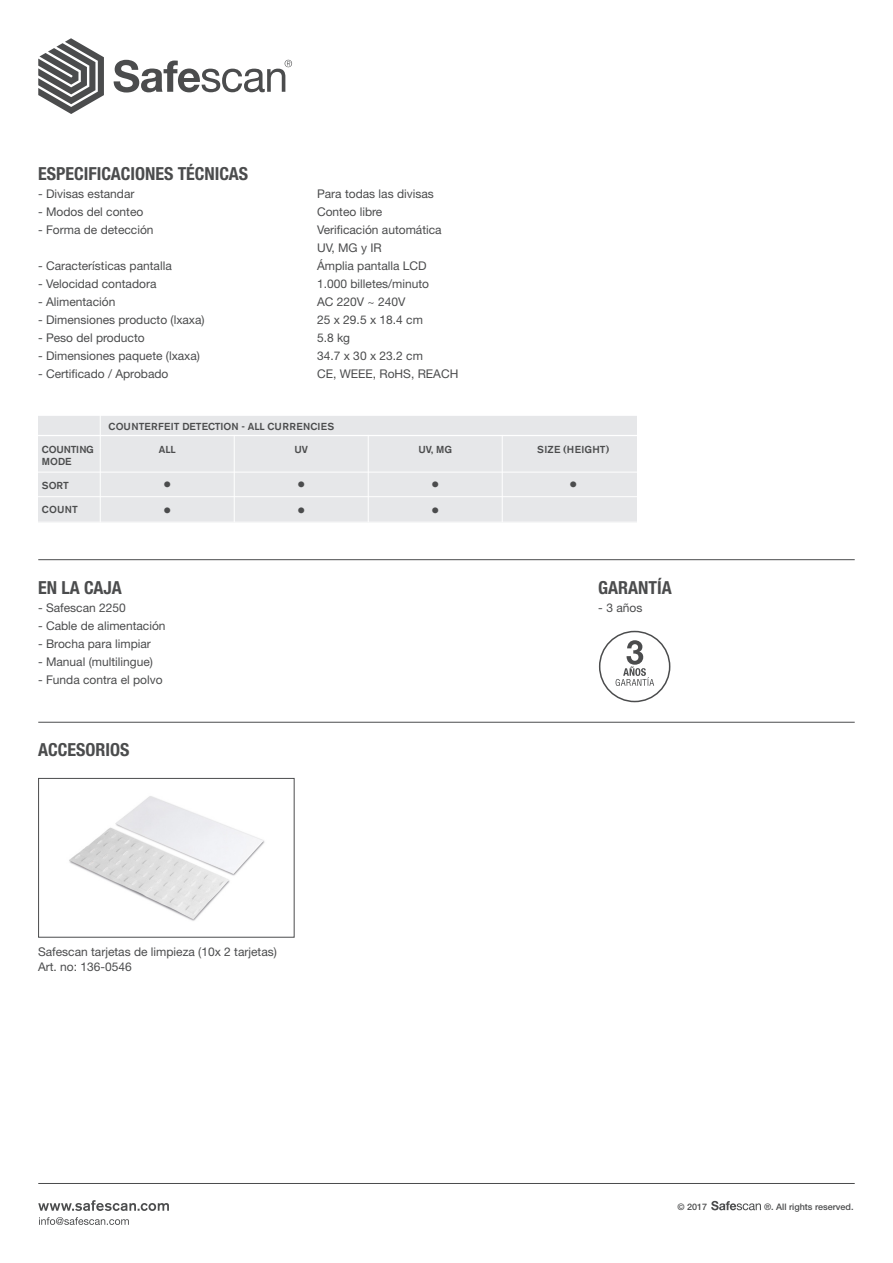
<style>
.page{position:relative;width:893px;height:1263px;background:#fff}
.page>*{position:absolute;margin:0;border:0;box-sizing:border-box;transform-origin:0 0}
.t1{font:700 18.9px "Akzidenz Grotesk BE";color:#4b4c4d}
.t2{font:700 condensed 18px "Helvetica Neue LT Std";color:#4b4c4d}
.t3{font:12px/15px "Helvetica Neue LT Std";color:#4b4c4d}
.t4{font:500 10.05px "Akzidenz Grotesk BE";color:#4b4c4d}
.t5{font:500 10.05px "Akzidenz Grotesk BE";letter-spacing:.04em;color:#4b4c4d}
.t6{font:500 10.05px "Akzidenz Grotesk BE";letter-spacing:-.03em;color:#4b4c4d}
.Art_no{font:500 9px "Helvetica Neue LT Std";color:#4b4c4d}
</style>
<div class="page">
<hr style="left:38px;top:722px;width:817px;height:1px;background:#4b4c4d">
<hr style="left:38px;top:1183px;width:817px;height:1px;background:#4b4c4d">
<hr style="left:38px;top:559px;width:817px;height:1px;background:#4b4c4d">
<svg style="left:38px;top:1200px;width:131px;height:11px"></svg>
<svg style="left:39px;top:1217px;width:90px;height:8px"></svg>
<svg style="left:38px;top:38px;width:66px;height:76px"></svg>
<svg style="left:114px;top:60px;width:178px;height:33px"></svg>
<svg style="left:711px;top:1201px;width:50px;height:9px"></svg>
<img style="left:69px;top:796px;width:196px;height:125px">
<div style="left:38px;top:778px;width:256px;height:159px;border:1px solid #4b4c4d"></div>
<div style="left:599px;top:631px;width:71px;height:71px;border:2px solid #4b4c4d;border-radius:50%"></div>
<svg style="left:616px;top:640px;width:38px;height:46px"></svg>
<div style="left:38px;top:415px;width:598px;height:107px;background:#e6e7e9"></div>
<hr style="left:33px;top:415px;width:607px;height:1px;background:#fff">
<hr style="left:33px;top:472px;width:607px;height:1px;background:#fff">
<hr style="left:33px;top:496px;width:607px;height:1px;background:#fff">
<hr style="left:33px;top:435px;width:607px;height:1px;background:#fff">
<hr style="left:100px;top:415px;width:1px;height:107px;background:#fff">
<hr style="left:234px;top:435px;width:1px;height:87px;background:#fff">
<hr style="left:368px;top:435px;width:1px;height:87px;background:#fff">
<hr style="left:502px;top:435px;width:1px;height:87px;background:#fff">
<p class="t2" style="left:38px;top:163px;width:212px">ESPECIFICACIONES TÉCNICAS</p>
<p class="t3" style="left:38px;top:186px;width:98px">- Divisas estandar</p>
<p class="t3" style="left:317px;top:186px;width:118px">Para todas las divisas</p>
<p class="t3" style="left:38px;top:204px;width:107px">- Modos del conteo</p>
<p class="t3" style="left:317px;top:204px;width:67px">Conteo libre</p>
<p class="t3" style="left:38px;top:222px;width:117px">- Forma de detección</p>
<p class="t3" style="left:317px;top:222px;width:126px">Verificación automática</p>
<p class="t3" style="left:317px;top:240px;width:66px">UV, MG y IR</p>
<p class="t3" style="left:38px;top:258px;width:135px">- Características pantalla</p>
<p class="t3" style="left:317px;top:258px;width:111px">Ámplia pantalla LCD</p>
<p class="t3" style="left:38px;top:276px;width:120px">- Velocidad contadora</p>
<p class="t3" style="left:317px;top:276px;width:114px">1.000 billetes/minuto</p>
<p class="t3" style="left:38px;top:294px;width:79px">- Alimentación</p>
<p class="t3" style="left:317px;top:294px;width:90px">AC 220V ~ 240V</p>
<p class="t3" style="left:38px;top:312px;width:168px">- Dimensiones producto (lxaxa)</p>
<p class="t3" style="left:317px;top:312px;width:107px">25 x 29.5 x 18.4 cm</p>
<p class="t3" style="left:38px;top:330px;width:108px">- Peso del producto</p>
<p class="t3" style="left:317px;top:330px;width:35px">5.8 kg</p>
<p class="t3" style="left:38px;top:348px;width:164px">- Dimensiones paquete (lxaxa)</p>
<p class="t3" style="left:317px;top:348px;width:107px">34.7 x 30 x 23.2 cm</p>
<p class="t3" style="left:38px;top:366px;width:132px">- Certificado / Aprobado</p>
<p class="t3" style="left:317px;top:366px;width:143px">CE, WEEE, RoHS, REACH</p>
<p class="t6" style="left:42px;top:443px;width:53px">COUNTING</p>
<p class="t4" style="left:42px;top:455px;width:31px">MODE</p>
<p class="t4" style="left:42px;top:479px;width:28px">SORT</p>
<p class="t4" style="left:42px;top:503px;width:37px">COUNT</p>
<p class="t4" style="left:109px;top:420px;width:227px">COUNTERFEIT DETECTION - ALL CURRENCIES</p>
<p class="t4" style="left:159px;top:443px;width:18px">ALL</p>
<p class="t1" style="left:164px;top:474px;width:8px">•</p>
<p class="t1" style="left:164px;top:500px;width:8px">•</p>
<p class="t4" style="left:294px;top:443px;width:15px">UV</p>
<p class="t1" style="left:298px;top:474px;width:8px">•</p>
<p class="t1" style="left:298px;top:500px;width:8px">•</p>
<p class="t2" style="left:38px;top:577px;width:85px">EN LA CAJA</p>
<p class="t3" style="left:38px;top:600px;width:89px">- Safescan 2250</p>
<p class="t3" style="left:38px;top:618px;width:129px">- Cable de alimentación</p>
<p class="t3" style="left:38px;top:636px;width:114px">- Brocha para limpiar</p>
<p class="t3" style="left:38px;top:654px;width:116px">- Manual (multilingue)</p>
<p class="t3" style="left:38px;top:672px;width:126px">- Funda contra el polvo</p>
<p class="t2" style="left:38px;top:739px;width:93px">ACCESORIOS</p>
<p class="t3" style="left:38px;top:944px;width:240px">Safescan tarjetas de limpieza (10x 2 tarjetas)<br>Art. no: 136-0546</p>
<p class="t4" style="left:418px;top:443px;width:35px">UV, MG</p>
<p class="t1" style="left:432px;top:474px;width:8px">•</p>
<p class="t1" style="left:432px;top:500px;width:8px">•</p>
<p class="t5" style="left:537px;top:443px;width:74px">SIZE (HEIGHT)</p>
<p class="t1" style="left:570px;top:474px;width:8px">•</p>
<p class="t2" style="left:598px;top:577px;width:75px">GARANTÍA</p>
<p class="t3" style="left:598px;top:600px;width:46px">- 3 años</p>
<p class="Art_no" style="left:678px;top:1202px;width:31px">© 2017</p>
<p class="Art_no" style="left:764px;top:1202px;width:91px">®. All rights reserved.</p>
</div>
